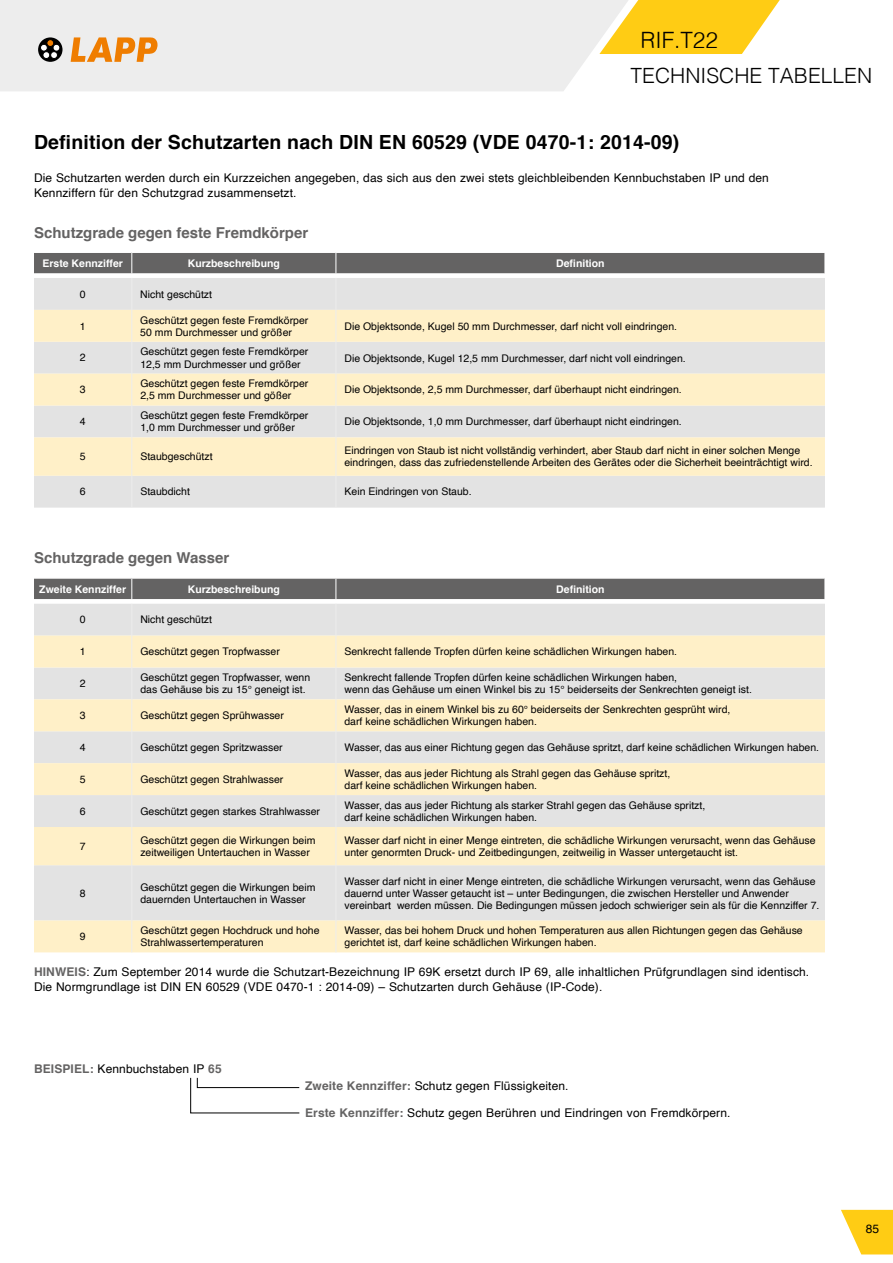
<style>
.page{position:relative;width:893px;height:1263px;background:#fff}
.page>*{position:absolute;margin:0;border:0;box-sizing:border-box;transform-origin:0 0}
.t1{font:300 22.5px "Helvetica";color:#000}
.t2{font:300 21px "Helvetica";color:#000}
.t3{font:700 19.5px "Helvetica";letter-spacing:.01em;color:#000}
.t4{font:700 15px "Helvetica";color:#646363}
.t5{font:12px/15px "Helvetica";letter-spacing:.01em;color:#000}
.t6{font:10.5px/12px "Helvetica";color:#000}
.t7{font:700 10.5px "Helvetica";color:#fff}
.s1{font-weight:700;color:#646363}
</style>
<div class="page">
<svg style="left:841px;top:1210px;width:52px;height:44px"></svg>
<div style="left:0;top:0;width:599px;height:91px;background:#ededed"></div>
<svg style="left:599px;top:0;width:181px;height:54px;background:#fdd545"></svg>
<div style="left:34px;top:278px;width:791px;height:230px;background:#e3e3e3"></div>
<svg style="left:34px;top:310px;width:791px;height:166px;background:#f4ebd2"></svg>
<hr style="left:131px;top:278px;width:1px;height:32px;background:#ededed">
<hr style="left:336px;top:278px;width:1px;height:32px;background:#ededed">
<hr style="left:131px;top:310px;width:1px;height:32px;background:#ededed">
<hr style="left:336px;top:310px;width:1px;height:32px;background:#ededed">
<hr style="left:131px;top:342px;width:1px;height:32px;background:#ededed">
<hr style="left:336px;top:342px;width:1px;height:32px;background:#ededed">
<hr style="left:131px;top:374px;width:1px;height:32px;background:#ededed">
<hr style="left:336px;top:374px;width:1px;height:32px;background:#ededed">
<hr style="left:131px;top:406px;width:1px;height:31px;background:#ededed">
<hr style="left:336px;top:406px;width:1px;height:31px;background:#ededed">
<hr style="left:131px;top:437px;width:1px;height:39px;background:#ededed">
<hr style="left:336px;top:437px;width:1px;height:39px;background:#ededed">
<hr style="left:131px;top:476px;width:1px;height:32px;background:#ededed">
<hr style="left:336px;top:476px;width:1px;height:32px;background:#ededed">
<svg style="left:34px;top:252px;width:791px;height:22px;background:#706f6f"></svg>
<div style="left:34px;top:604px;width:791px;height:32px;background:#e3e3e3"></div>
<svg style="left:34px;top:636px;width:791px;height:316px;background:#f1e9d5"></svg>
<hr style="left:131px;top:604px;width:1px;height:32px;background:#ededed">
<hr style="left:336px;top:604px;width:1px;height:32px;background:#ededed">
<hr style="left:131px;top:636px;width:1px;height:31px;background:#ededed">
<hr style="left:336px;top:636px;width:1px;height:31px;background:#ededed">
<hr style="left:131px;top:667px;width:1px;height:32px;background:#ededed">
<hr style="left:336px;top:667px;width:1px;height:32px;background:#ededed">
<hr style="left:131px;top:699px;width:1px;height:32px;background:#ededed">
<hr style="left:336px;top:699px;width:1px;height:32px;background:#ededed">
<hr style="left:131px;top:731px;width:1px;height:32px;background:#ededed">
<hr style="left:336px;top:731px;width:1px;height:32px;background:#ededed">
<hr style="left:131px;top:763px;width:1px;height:32px;background:#ededed">
<hr style="left:336px;top:763px;width:1px;height:32px;background:#ededed">
<hr style="left:131px;top:795px;width:1px;height:32px;background:#ededed">
<hr style="left:336px;top:795px;width:1px;height:32px;background:#ededed">
<hr style="left:131px;top:827px;width:1px;height:38px;background:#ededed">
<hr style="left:336px;top:827px;width:1px;height:38px;background:#ededed">
<hr style="left:131px;top:865px;width:1px;height:55px;background:#ededed">
<hr style="left:336px;top:865px;width:1px;height:55px;background:#ededed">
<hr style="left:131px;top:920px;width:1px;height:32px;background:#ededed">
<hr style="left:336px;top:920px;width:1px;height:32px;background:#ededed">
<div style="left:34px;top:578px;width:791px;height:21px;background:#646363"></div>
<svg style="left:190px;top:1077px;width:110px;height:37px"></svg>
<svg style="left:38px;top:37px;width:25px;height:25px"></svg>
<div style="left:47px;top:40px;width:7px;height:6px;background:#ef7d00;border-radius:50%"></div>
<div style="left:47px;top:40px;width:7px;height:7px;border:1px solid #000;border-radius:50%"></div>
<svg style="left:71px;top:37px;width:87px;height:25px;background:#edb16e"></svg>
<svg style="left:40px;top:44px;width:20px;height:15px"></svg>
<h1 class="t1" style="left:640px;top:21px;width:79px">RIF.T22</h1>
<h2 class="t2" style="left:631px;top:58px;width:243px">TECHNISCHE TABELLEN</h2>
<h3 class="t3" style="left:34px;top:127px;width:647px">Definition der Schutzarten nach DIN EN 60529 (VDE 0470-1: 2014-09)</h3>
<p class="t5" style="left:34px;top:170px;width:736px">Die Schutzarten werden durch ein Kurzzeichen angegeben, das sich aus den zwei stets gleichbleibenden Kennbuchstaben IP und den<br>Kennziffern für den Schutzgrad zusammensetzt.</p>
<h3 class="t4" style="left:34px;top:221px;width:276px">Schutzgrade gegen feste Fremdkörper</h3>
<p class="t7" style="left:42px;top:255px;width:82px">Erste Kennziffer</p>
<p class="t7" style="left:188px;top:255px;width:94px">Kurzbeschreibung</p>
<p class="t7" style="left:556px;top:255px;width:50px">Definition</p>
<p class="t6" style="left:80px;top:288px;width:7px">0</p>
<p class="t6" style="left:140px;top:288px;width:73px">Nicht geschützt</p>
<p class="t6" style="left:80px;top:320px;width:7px">1</p>
<p class="t6" style="left:140px;top:314px;width:170px">Geschützt gegen feste Fremdkörper<br>50 mm Durchmesser und größer</p>
<p class="t6" style="left:344px;top:320px;width:334px">Die Objektsonde, Kugel 50 mm Durchmesser, darf nicht voll eindringen.</p>
<p class="t6" style="left:80px;top:352px;width:7px">2</p>
<p class="t6" style="left:140px;top:346px;width:170px">Geschützt gegen feste Fremdkörper<br>12,5 mm Durchmesser und größer</p>
<p class="t6" style="left:344px;top:352px;width:343px">Die Objektsonde, Kugel 12,5 mm Durchmesser, darf nicht voll eindringen.</p>
<p class="t6" style="left:80px;top:384px;width:7px">3</p>
<p class="t6" style="left:140px;top:378px;width:170px">Geschützt gegen feste Fremdkörper<br>2,5 mm Durchmesser und gößer</p>
<p class="t6" style="left:344px;top:384px;width:339px">Die Objektsonde, 2,5 mm Durchmesser, darf überhaupt nicht eindringen.</p>
<p class="t6" style="left:80px;top:416px;width:7px">4</p>
<p class="t6" style="left:140px;top:410px;width:170px">Geschützt gegen feste Fremdkörper<br>1,0 mm Durchmesser und größer</p>
<p class="t6" style="left:344px;top:416px;width:339px">Die Objektsonde, 1,0 mm Durchmesser, darf überhaupt nicht eindringen.</p>
<p class="t6" style="left:80px;top:451px;width:7px">5</p>
<p class="t6" style="left:140px;top:451px;width:74px">Staubgeschützt</p>
<p class="t6" style="left:344px;top:445px;width:470px">Eindringen von Staub ist nicht vollständig verhindert, aber Staub darf nicht in einer solchen Menge eindringen, dass das zufriedenstellende Arbeiten des Gerätes oder die Sicherheit beeinträchtigt wird.</p>
<p class="t6" style="left:80px;top:486px;width:7px">6</p>
<p class="t6" style="left:140px;top:486px;width:51px">Staubdicht</p>
<p class="t6" style="left:344px;top:486px;width:129px">Kein Eindringen von Staub.</p>
<h3 class="t4" style="left:34px;top:545px;width:197px">Schutzgrade gegen Wasser</h3>
<p class="t7" style="left:39px;top:580px;width:88px">Zweite Kennziffer</p>
<p class="t7" style="left:188px;top:580px;width:94px">Kurzbeschreibung</p>
<p class="t7" style="left:556px;top:580px;width:50px">Definition</p>
<p class="t6" style="left:80px;top:614px;width:7px">0</p>
<p class="t6" style="left:140px;top:614px;width:73px">Nicht geschützt</p>
<p class="t6" style="left:80px;top:646px;width:7px">1</p>
<p class="t6" style="left:140px;top:646px;width:141px">Geschützt gegen Tropfwasser</p>
<p class="t6" style="left:344px;top:646px;width:334px">Senkrecht fallende Tropfen dürfen keine schädlichen Wirkungen haben.</p>
<p class="t6" style="left:80px;top:678px;width:7px">2</p>
<p class="t6" style="left:140px;top:672px;width:171px">Geschützt gegen Tropfwasser, wenn das Gehäuse bis zu 15° geneigt ist.</p>
<p class="t6" style="left:344px;top:672px;width:409px">Senkrecht fallende Tropfen dürfen keine schädlichen Wirkungen haben,<br>wenn das Gehäuse um einen Winkel bis zu 15° beiderseits der Senkrechten geneigt ist.</p>
<p class="t6" style="left:80px;top:710px;width:7px">3</p>
<p class="t6" style="left:140px;top:710px;width:145px">Geschützt gegen Sprühwasser</p>
<p class="t6" style="left:344px;top:704px;width:388px">Wasser, das in einem Winkel bis zu 60° beiderseits der Senkrechten gesprüht wird, darf keine schädlichen Wirkungen haben.</p>
<p class="t6" style="left:80px;top:742px;width:7px">4</p>
<p class="t6" style="left:140px;top:742px;width:144px">Geschützt gegen Spritzwasser</p>
<p class="t6" style="left:344px;top:742px;width:476px">Wasser, das aus einer Richtung gegen das Gehäuse spritzt, darf keine schädlichen Wirkungen haben.</p>
<p class="t6" style="left:80px;top:773px;width:7px">5</p>
<p class="t6" style="left:140px;top:773px;width:144px">Geschützt gegen Strahlwasser</p>
<p class="t6" style="left:344px;top:767px;width:327px">Wasser, das aus jeder Richtung als Strahl gegen das Gehäuse spritzt, darf keine schädlichen Wirkungen haben.</p>
<p class="t6" style="left:80px;top:805px;width:7px">6</p>
<p class="t6" style="left:140px;top:805px;width:181px">Geschützt gegen starkes Strahlwasser</p>
<p class="t6" style="left:344px;top:799px;width:362px">Wasser, das aus jeder Richtung als starker Strahl gegen das Gehäuse spritzt, darf keine schädlichen Wirkungen haben.</p>
<p class="t6" style="left:80px;top:840px;width:7px">7</p>
<p class="t6" style="left:140px;top:834px;width:177px">Geschützt gegen die Wirkungen beim zeitweiligen Untertauchen in Wasser</p>
<p class="t6" style="left:344px;top:834px;width:473px">Wasser darf nicht in einer Menge eintreten, die schädliche Wirkungen verursacht, wenn das Gehäuse unter genormten Druck- und Zeitbedingungen, zeitweilig in Wasser untergetaucht ist.</p>
<p class="t6" style="left:80px;top:887px;width:7px">8</p>
<p class="t6" style="left:140px;top:881px;width:177px">Geschützt gegen die Wirkungen beim dauernden Untertauchen in Wasser</p>
<p class="t6" style="left:344px;top:875px;width:476px">Wasser darf nicht in einer Menge eintreten, die schädliche Wirkungen verursacht, wenn das Gehäuse dauernd unter Wasser getaucht ist – unter Bedingungen, die zwischen Hersteller und Anwender vereinbart werden müssen. Die Bedingungen müssen jedoch schwieriger sein als für die Kennziffer 7.</p>
<p class="t6" style="left:80px;top:931px;width:7px">9</p>
<p class="t6" style="left:140px;top:925px;width:181px">Geschützt gegen Hochdruck und hohe<br>Strahlwassertemperaturen</p>
<p class="t6" style="left:344px;top:925px;width:460px">Wasser, das bei hohem Druck und hohen Temperaturen aus allen Richtungen gegen das Gehäuse gerichtet ist, darf keine schädlichen Wirkungen haben.</p>
<p class="t5" style="left:34px;top:964px;width:777px"><span class="s1">HINWEIS</span>: Zum September 2014 wurde die Schutzart-Bezeichnung IP 69K ersetzt durch IP 69, alle inhaltlichen Prüfgrundlagen sind identisch.<br>Die Normgrundlage ist DIN EN 60529 (VDE 0470-1 : 2014-09) – Schutzarten durch Gehäuse (IP-Code).</p>
<p class="t5" style="left:34px;top:1062px;width:189px"><span class="s1">BEISPIEL:</span> Kennbuchstaben IP <span class="s1">65</span></p>
<p class="t5" style="left:305px;top:1079px;width:265px"><span class="s1">Zweite Kennziffer:</span> Schutz gegen Flüssigkeiten.</p>
<p class="t5" style="left:305px;top:1106px;width:427px"><span class="s1">Erste Kennziffer:</span> Schutz gegen Berühren und Eindringen von Fremdkörpern.</p>
<p class="t5" style="left:866px;top:1221px;width:15px">85</p>
</div>
